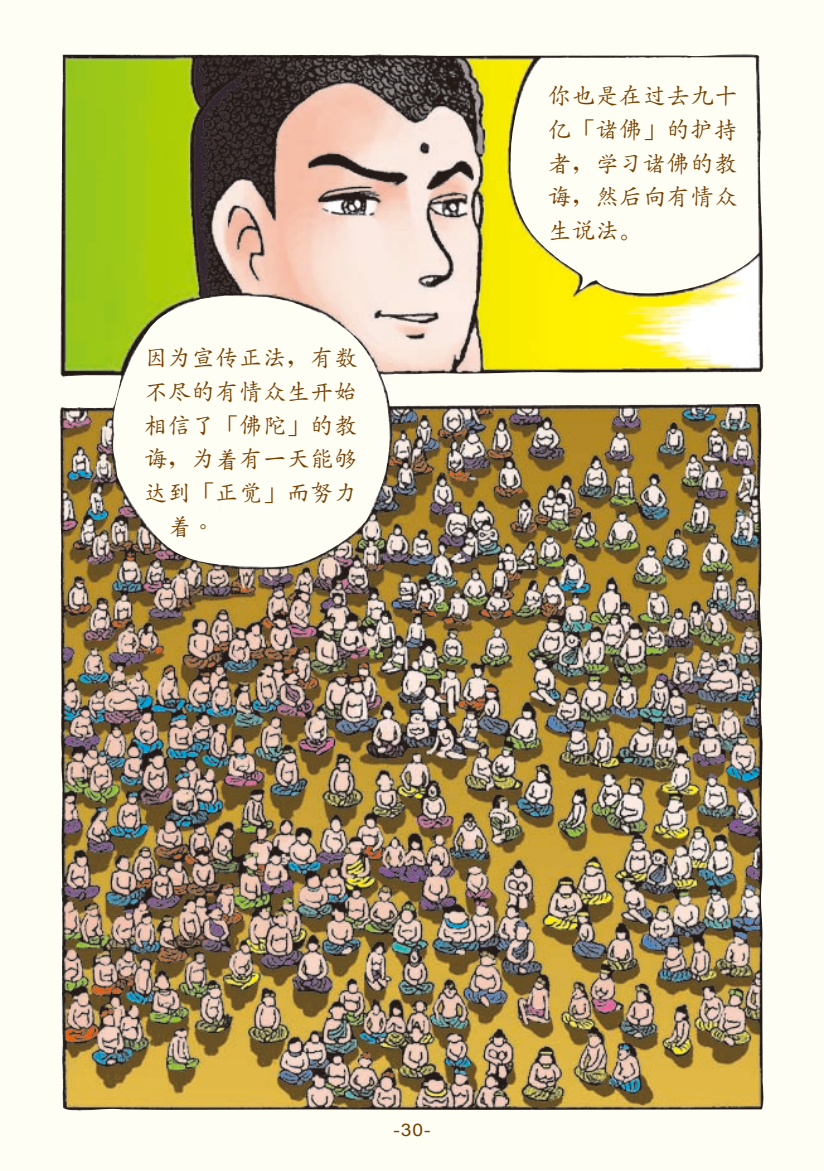
<style>
.page{position:relative;width:824px;height:1171px;background:#fff}
.page>*{position:absolute;margin:0;border:0;box-sizing:border-box;transform-origin:0 0}
.t1{font:500 23.8px/33.6px "S Zen Kai";color:#764000;text-align:justify}
.t2{font:23.8px "DF Kai Shu SB Estd BF";color:#764000}
.t3{font:17.32px "Arial";color:#764000;scale:1.11 1}
.s1{font-family:"DF Kai Shu SB Estd BF";font-weight:400}
</style>
<div class="page">
<div style="left:0;top:0;width:823px;height:1171px;background:#fffef5"></div>
<img style="left:59px;top:54px;width:705px;height:1057px">
<p class="t1" style="left:144px;top:341px;width:215px">因為宣傳正法，有數不盡的有情眾生開始相信了「佛陀」的教誨，為<span class="s1">着</span>有一天能夠達到「正覺」而努力</p>
<p class="t2" style="left:168px;top:515px;width:49px">着。</p>
<p class="t1" style="left:548px;top:79px;width:191px">你也是在過去九十億「諸佛」的護持者，學習諸佛的教誨，然后向有情眾生說法。</p>
<p class="t3" style="left:393px;top:1118px;width:35px">-30-</p>
</div>
